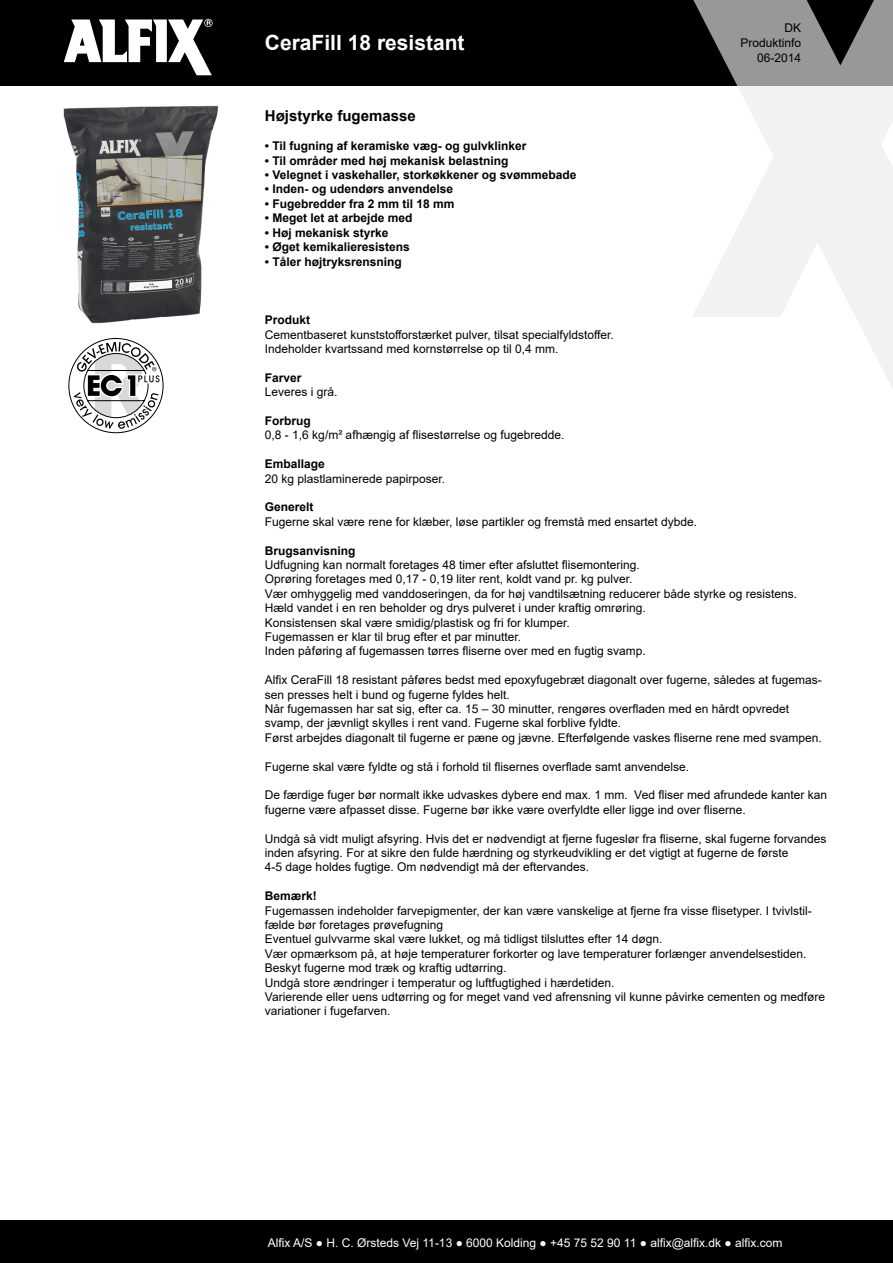
<style>
.page{position:relative;width:893px;height:1263px;background:#fff}
.page>*{position:absolute;margin:0;border:0;box-sizing:border-box;transform-origin:0 0}
.t1{font:700 21px "Arial";color:#fff}
.Brødtekst{font:700 15px "Arial";color:#000}
.Brødtekst-2{font:12px/14.4px "Arial";color:#000}
.Brødtekst-3{font:700 12px "Arial";color:#000}
.t2{font:12px "Arial";color:#fff}
</style>
<div class="page">
<div style="left:0;top:0;width:893px;height:85px;background:#000"></div>
<div style="left:0;top:1220px;width:893px;height:43px;background:#000"></div>
<svg style="left:691px;top:0;width:202px;height:388px"></svg>
<svg style="left:64px;top:19px;width:149px;height:56px"></svg>
<img style="left:63px;top:105px;width:156px;height:219px">
<svg style="left:68px;top:338px;width:96px;height:95px"></svg>
<p class="t1" style="left:265px;top:28px;width:201px">CeraFill 18 resistant</p>
<p class="Brødtekst" style="left:265px;top:106px;width:152px">Højstyrke fugemasse</p>
<p class="Brødtekst-3" style="left:265px;top:138px;width:263px">• Til fugning af keramiske væg- og gulvklinker</p>
<p class="Brødtekst-3" style="left:265px;top:152px;width:245px">• Til områder med høj mekanisk belastning</p>
<p class="Brødtekst-3" style="left:265px;top:166px;width:313px">• Velegnet i vaskehaller, storkøkkener og svømmebade</p>
<p class="Brødtekst-3" style="left:265px;top:181px;width:190px">• Inden- og udendørs anvendelse</p>
<p class="Brødtekst-3" style="left:265px;top:195px;width:191px">• Fugebredder fra 2 mm til 18 mm</p>
<p class="Brødtekst-3" style="left:265px;top:210px;width:149px">• Meget let at arbejde med</p>
<p class="Brødtekst-3" style="left:265px;top:224px;width:125px">• Høj mekanisk styrke</p>
<p class="Brødtekst-3" style="left:265px;top:238px;width:146px">• Øget kemikalieresistens</p>
<p class="Brødtekst-3" style="left:265px;top:253px;width:138px">• Tåler højtryksrensning</p>
<p class="Brødtekst-2" style="left:785px;top:20px;width:18px">DK</p>
<p class="Brødtekst-2" style="left:741px;top:35px;width:62px">Produktinfo</p>
<p class="Brødtekst-2" style="left:757px;top:50px;width:46px">06-2014</p>
<p class="Brødtekst-3" style="left:265px;top:311px;width:47px">Produkt</p>
<p class="Brødtekst-2" style="left:265px;top:327px;width:350px">Cementbaseret kunststofforstærket pulver, tilsat specialfyldstoffer.<br>Indeholder kvartssand med kornstørrelse op til 0,4 mm.</p>
<p class="Brødtekst-3" style="left:265px;top:369px;width:38px">Farver</p>
<p class="Brødtekst-2" style="left:265px;top:385px;width:74px">Leveres i grå.</p>
<p class="Brødtekst-3" style="left:265px;top:412px;width:47px">Forbrug</p>
<p class="Brødtekst-2" style="left:265px;top:428px;width:301px">0,8 - 1,6 kg/m² afhængig af flisestørrelse og fugebredde.</p>
<p class="Brødtekst-3" style="left:265px;top:455px;width:62px">Emballage</p>
<p class="Brødtekst-2" style="left:265px;top:471px;width:182px">20 kg plastlaminerede papirposer.</p>
<p class="Brødtekst-3" style="left:265px;top:499px;width:50px">Generelt</p>
<p class="Brødtekst-2" style="left:265px;top:514px;width:434px">Fugerne skal være rene for klæber, løse partikler og fremstå med ensartet dybde.</p>
<p class="Brødtekst-3" style="left:265px;top:542px;width:92px">Brugsanvisning</p>
<p class="Brødtekst-2" style="left:265px;top:557px;width:376px">Udfugning kan normalt foretages 48 timer efter afsluttet flisemontering.</p>
<p class="Brødtekst-2" style="left:265px;top:572px;width:369px">Oprøring foretages med 0,17 - 0,19 liter rent, koldt vand pr. kg pulver.</p>
<p class="Brødtekst-2" style="left:265px;top:586px;width:534px">Vær omhyggelig med vanddoseringen, da for høj vandtilsætning reducerer både styrke og resistens.</p>
<p class="Brødtekst-2" style="left:265px;top:601px;width:382px">Hæld vandet i en ren beholder og drys pulveret i under kraftig omrøring.</p>
<p class="Brødtekst-2" style="left:265px;top:615px;width:306px">Konsistensen skal være smidig/plastisk og fri for klumper.</p>
<p class="Brødtekst-2" style="left:265px;top:629px;width:258px">Fugemassen er klar til brug efter et par minutter.</p>
<p class="Brødtekst-2" style="left:265px;top:644px;width:382px">Inden påføring af fugemassen tørres fliserne over med en fugtig svamp.</p>
<p class="Brødtekst-2" style="left:265px;top:673px;width:558px">Alfix CeraFill 18 resistant påføres bedst med epoxyfugebræt diagonalt over fugerne, således at fugemas&shy;sen presses helt i bund og fugerne fyldes helt.</p>
<p class="Brødtekst-2" style="left:265px;top:701px;width:526px">Når fugemassen har sat sig, efter ca. 15 – 30 minutter, rengøres overfladen med en hårdt opvredet svamp, der jævnligt skylles i rent vand. Fugerne skal forblive fyldte.</p>
<p class="Brødtekst-2" style="left:265px;top:730px;width:558px">Først arbejdes diagonalt til fugerne er pæne og jævne. Efterfølgende vaskes fliserne rene med svampen.</p>
<p class="Brødtekst-2" style="left:265px;top:759px;width:426px">Fugerne skal være fyldte og stå i forhold til flisernes overflade samt anvendelse.</p>
<p class="Brødtekst-2" style="left:265px;top:788px;width:564px">De færdige fuger bør normalt ikke udvaskes dybere end max. 1 mm. Ved fliser med afrundede kanter kan fugerne være afpasset disse. Fugerne bør ikke være overfyldte eller ligge ind over fliserne.</p>
<p class="Brødtekst-2" style="left:265px;top:831px;width:563px">Undgå så vidt muligt afsyring. Hvis det er nødvendigt at fjerne fugeslør fra fliserne, skal fugerne forvandes inden afsyring. For at sikre den fulde hærdning og styrkeudvikling er det vigtigt at fugerne de første</p>
<p class="Brødtekst-2" style="left:265px;top:860px;width:326px">4-5 dage holdes fugtige. Om nødvendigt må der eftervandes.</p>
<p class="Brødtekst-3" style="left:265px;top:887px;width:54px">Bemærk!</p>
<p class="Brødtekst-2" style="left:265px;top:903px;width:548px">Fugemassen indeholder farvepigmenter, der kan være vanskelige at fjerne fra visse flisetyper. I tvivlstil&shy;fælde bør foretages prøvefugning</p>
<p class="Brødtekst-2" style="left:265px;top:932px;width:399px">Eventuel gulvvarme skal være lukket, og må tidligst tilsluttes efter 14 døgn.</p>
<p class="Brødtekst-2" style="left:265px;top:946px;width:543px">Vær opmærksom på, at høje temperaturer forkorter og lave temperaturer forlænger anvendelsestiden.</p>
<p class="Brødtekst-2" style="left:265px;top:961px;width:243px">Beskyt fugerne mod træk og kraftig udtørring.</p>
<p class="Brødtekst-2" style="left:265px;top:975px;width:351px">Undgå store ændringer i temperatur og luftfugtighed i hærdetiden.</p>
<p class="Brødtekst-2" style="left:265px;top:989px;width:562px">Varierende eller uens udtørring og for meget vand ved afrensning vil kunne påvirke cementen og medføre variationer i fugefarven.</p>
<p class="t2" style="left:268px;top:1234px;width:516px">Alfix A/S ● H. C. Ørsteds Vej 11-13 ● 6000 Kolding ● +45 75 52 90 11 ● alfix@alfix.dk ● alfix.com</p>
</div>
